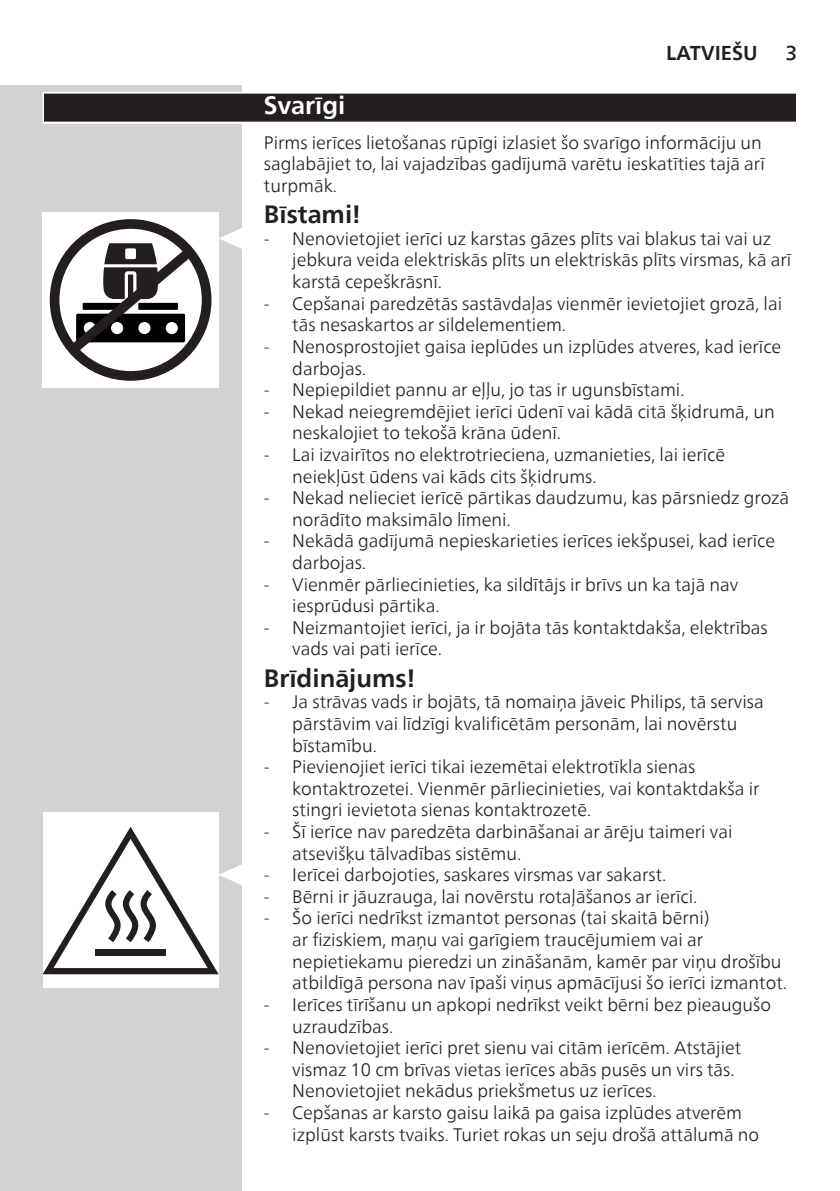
<style>
.page{position:relative;width:840px;height:1191px;background:#fff}
.page>*{position:absolute;margin:0;border:0;box-sizing:border-box;transform-origin:0 0}
.Safety_heading{font:700 25px "Neue Frutiger World";color:#231f20}
.chapter-title-paragr{font:700 25px "Neue Frutiger World";color:#fff}
.t1{font:700 20px "Neue Frutiger World";color:#231f20}
.t2{font:500 20px "Neue Frutiger World";color:#231f20}
.body{font:300 18px/21.6px "Neue Frutiger World";color:#231f20}
</style>
<div class="page">
<div style="left:0;top:85px;width:241px;height:1106px;background:#d1d2d4"></div>
<svg style="left:43px;top:92px;width:753px;height:32px"></svg>
<div style="left:44px;top:94px;width:751px;height:28px;background:#231f20"></div>
<svg style="left:218px;top:227px;width:24px;height:23px"></svg>
<div style="left:43px;top:212px;width:175px;height:176px;background:#fff"></div>
<svg style="left:50px;top:219px;width:161px;height:162px"></svg>
<div style="left:43px;top:812px;width:175px;height:176px;background:#fff"></div>
<svg style="left:43px;top:826px;width:199px;height:148px"></svg>
<div style="left:95px;top:949px;width:71px;height:6px;background:#231f20"></div>
<p class="t1" style="left:666px;top:35px;width:93px">LATVIEŠU</p>
<p class="t2" style="left:785px;top:36px;width:13px">3</p>
<p class="chapter-title-paragr" style="left:264px;top:83px;width:83px">Svarīgi</p>
<p class="body" style="left:264px;top:132px;width:502px">Pirms ierīces lietošanas rūpīgi izlasiet šo svarīgo informāciju un saglabājiet to, lai vajadzības gadījumā varētu ieskatīties tajā arī turpmāk.</p>
<p class="Safety_heading" style="left:264px;top:192px;width:98px">Bīstami!</p>
<p class="body" style="left:292px;top:228px;width:500px;text-indent:-28px">- Nenovietojiet ierīci uz karstas gāzes plīts vai blakus tai vai uz jebkura veida elektriskās plīts un elektriskās plīts virsmas, kā arī karstā cepeškrāsnī.</p>
<p class="body" style="left:292px;top:293px;width:491px;text-indent:-28px">- Cepšanai paredzētās sastāvdaļas vienmēr ievietojiet grozā, lai tās nesaskartos ar sildelementiem.</p>
<p class="body" style="left:292px;top:336px;width:490px;text-indent:-28px">- Nenosprostojiet gaisa ieplūdes un izplūdes atveres, kad ierīce darbojas.</p>
<p class="body" style="left:264px;top:379px;width:422px">- Nepiepildiet pannu ar eļļu, jo tas ir ugunsbīstami.</p>
<p class="body" style="left:292px;top:401px;width:483px;text-indent:-28px">- Nekad neiegremdējiet ierīci ūdenī vai kādā citā šķidrumā, un neskalojiet to tekošā krāna ūdenī.</p>
<p class="body" style="left:292px;top:444px;width:434px;text-indent:-28px">- Lai izvairītos no elektrotrieciena, uzmanieties, lai ierīcē neiekļūst ūdens vai kāds cits šķidrums.</p>
<p class="body" style="left:292px;top:487px;width:498px;text-indent:-28px">- Nekad nelieciet ierīcē pārtikas daudzumu, kas pārsniedz grozā norādīto maksimālo līmeni.</p>
<p class="body" style="left:292px;top:530px;width:484px;text-indent:-28px">- Nekādā gadījumā nepieskarieties ierīces iekšpusei, kad ierīce darbojas.</p>
<p class="body" style="left:292px;top:573px;width:447px;text-indent:-28px">- Vienmēr pārliecinieties, ka sildītājs ir brīvs un ka tajā nav iesprūdusi pārtika.</p>
<p class="body" style="left:292px;top:617px;width:477px;text-indent:-28px">- Neizmantojiet ierīci, ja ir bojāta tās kontaktdakša, elektrības vads vai pati ierīce.</p>
<p class="Safety_heading" style="left:264px;top:656px;width:153px">Brīdinājums!</p>
<p class="body" style="left:292px;top:691px;width:472px;text-indent:-28px">- Ja strāvas vads ir bojāts, tā nomaiņa jāveic Philips, tā servisa pārstāvim vai līdzīgi kvalificētām personām, lai novērstu bīstamību.</p>
<p class="body" style="left:292px;top:756px;width:468px;text-indent:-28px">- Pievienojiet ierīci tikai iezemētai elektrotīkla sienas kontaktrozetei. Vienmēr pārliecinieties, vai kontaktdakša ir stingri ievietota sienas kontaktrozetē.</p>
<p class="body" style="left:292px;top:821px;width:441px;text-indent:-28px">- Šī ierīce nav paredzēta darbināšanai ar ārēju taimeri vai atsevišķu tālvadības sistēmu.</p>
<p class="body" style="left:264px;top:864px;width:404px">- Ierīcei darbojoties, saskares virsmas var sakarst.</p>
<p class="body" style="left:264px;top:886px;width:435px">- Bērni ir jāuzrauga, lai novērstu rotaļāšanos ar ierīci.</p>
<p class="body" style="left:292px;top:907px;width:496px;text-indent:-28px">- Šo ierīci nedrīkst izmantot personas (tai skaitā bērni)<br>ar fiziskiem, maņu vai garīgiem traucējumiem vai ar nepietiekamu pieredzi un zināšanām, kamēr par viņu drošību atbildīgā persona nav īpaši viņus apmācījusi šo ierīci izmantot.</p>
<p class="body" style="left:292px;top:994px;width:480px;text-indent:-28px">- Ierīces tīrīšanu un apkopi nedrīkst veikt bērni bez pieaugušo uzraudzības.</p>
<p class="body" style="left:292px;top:1037px;width:450px;text-indent:-28px">- Nenovietojiet ierīci pret sienu vai citām ierīcēm. Atstājiet vismaz 10 cm brīvas vietas ierīces abās pusēs un virs tās.<br>Nenovietojiet nekādus priekšmetus uz ierīces.</p>
<p class="body" style="left:292px;top:1102px;width:468px;text-indent:-28px">- Cepšanas ar karsto gaisu laikā pa gaisa izplūdes atverēm izplūst karsts tvaiks. Turiet rokas un seju drošā attālumā no</p>
</div>
